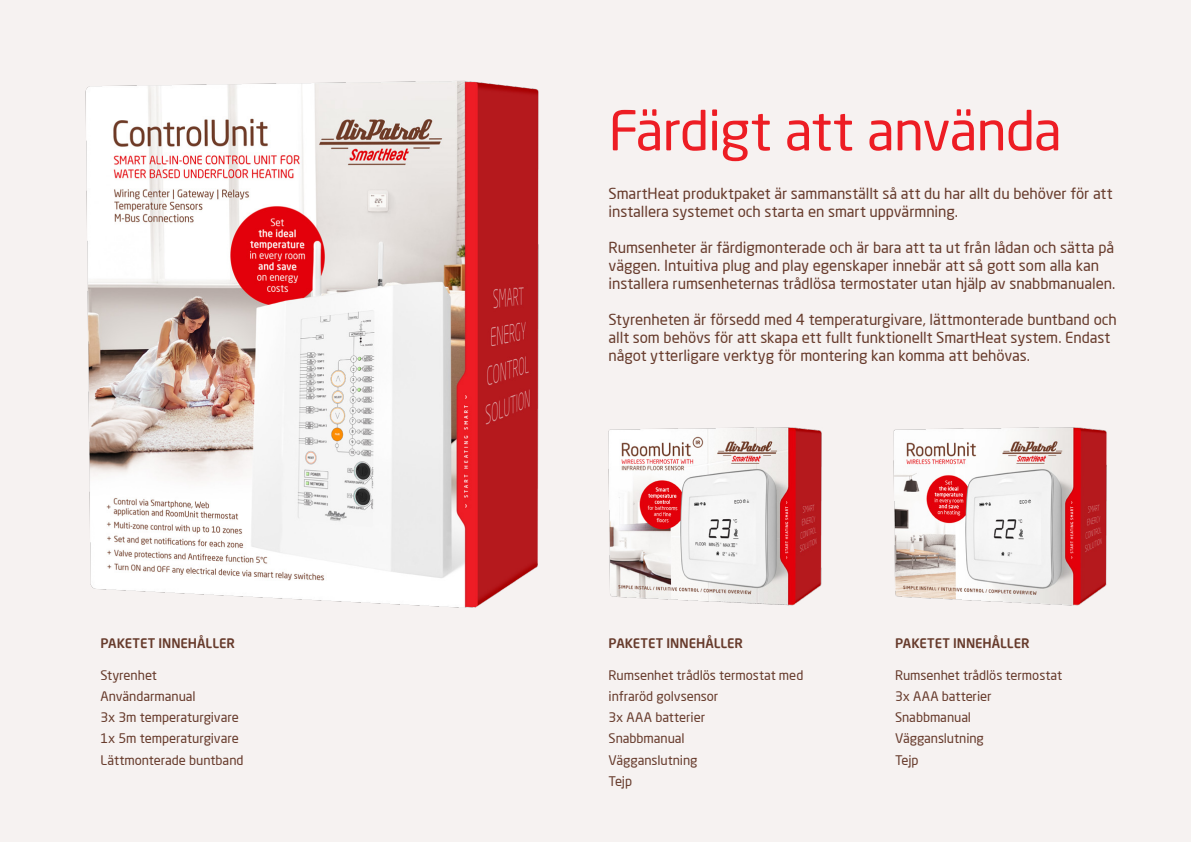
<style>
.page{position:relative;width:1191px;height:842px;background:#f6f2f1}
.page>*{position:absolute;margin:0;border:0;box-sizing:border-box;transform-origin:0 0}
.t1{font:54px "Neo Sans Pro";letter-spacing:-.02em;color:#ed1d24}
.t2{font:15px/18px "Neo Sans Pro";letter-spacing:-.005em;color:#673b2c}
.t3{font:13px/21.3px "Neo Sans Pro";letter-spacing:-.005em;color:#673b2c}
.t4{font:500 13px "Neo Sans Pro";letter-spacing:-.005em;color:#673b2c}
</style>
<div class="page">
<img style="left:85px;top:80px;width:454px;height:528px">
<img style="left:893px;top:427px;width:214px;height:179px">
<img style="left:608px;top:427px;width:214px;height:179px">
<p class="t4" style="left:100px;top:635px;width:136px">PAKETET INNEHÅLLER</p>
<p class="t3" style="left:100px;top:664px;width:145px">Styrenhet<br>Användarmanual<br>3x 3m temperaturgivare<br>1x 5m temperaturgivare<br>Lättmonterade buntband</p>
<h1 class="t1" style="left:608px;top:97px;width:455px">Färdigt att använda</h1>
<p class="t2" style="left:608px;top:184px;width:505px">SmartHeat produktpaket är sammanställt så att du har allt du behöver för att installera systemet och starta en smart uppvärmning.</p>
<p class="t2" style="left:608px;top:238px;width:508px">Rumsenheter är färdigmonterade och är bara att ta ut från lådan och sätta på väggen. Intuitiva plug and play egenskaper innebär att så gott som alla kan installera rumsenheternas trådlösa termostater utan hjälp av snabbmanualen.</p>
<p class="t2" style="left:608px;top:310px;width:510px">Styrenheten är försedd med 4 temperaturgivare, lättmonterade buntband och allt som behövs för att skapa ett fullt funktionellt SmartHeat system. Endast något ytterligare verktyg för montering kan komma att behövas.</p>
<p class="t4" style="left:608px;top:635px;width:136px">PAKETET INNEHÅLLER</p>
<p class="t3" style="left:608px;top:664px;width:196px">Rumsenhet trådlös termostat med infraröd golvsensor<br>3x AAA batterier<br>Snabbmanual<br>Vägganslutning<br>Tejp</p>
<p class="t4" style="left:895px;top:635px;width:136px">PAKETET INNEHÅLLER</p>
<p class="t3" style="left:895px;top:664px;width:169px">Rumsenhet trådlös termostat<br>3x AAA batterier<br>Snabbmanual<br>Vägganslutning<br>Tejp</p>
</div>
